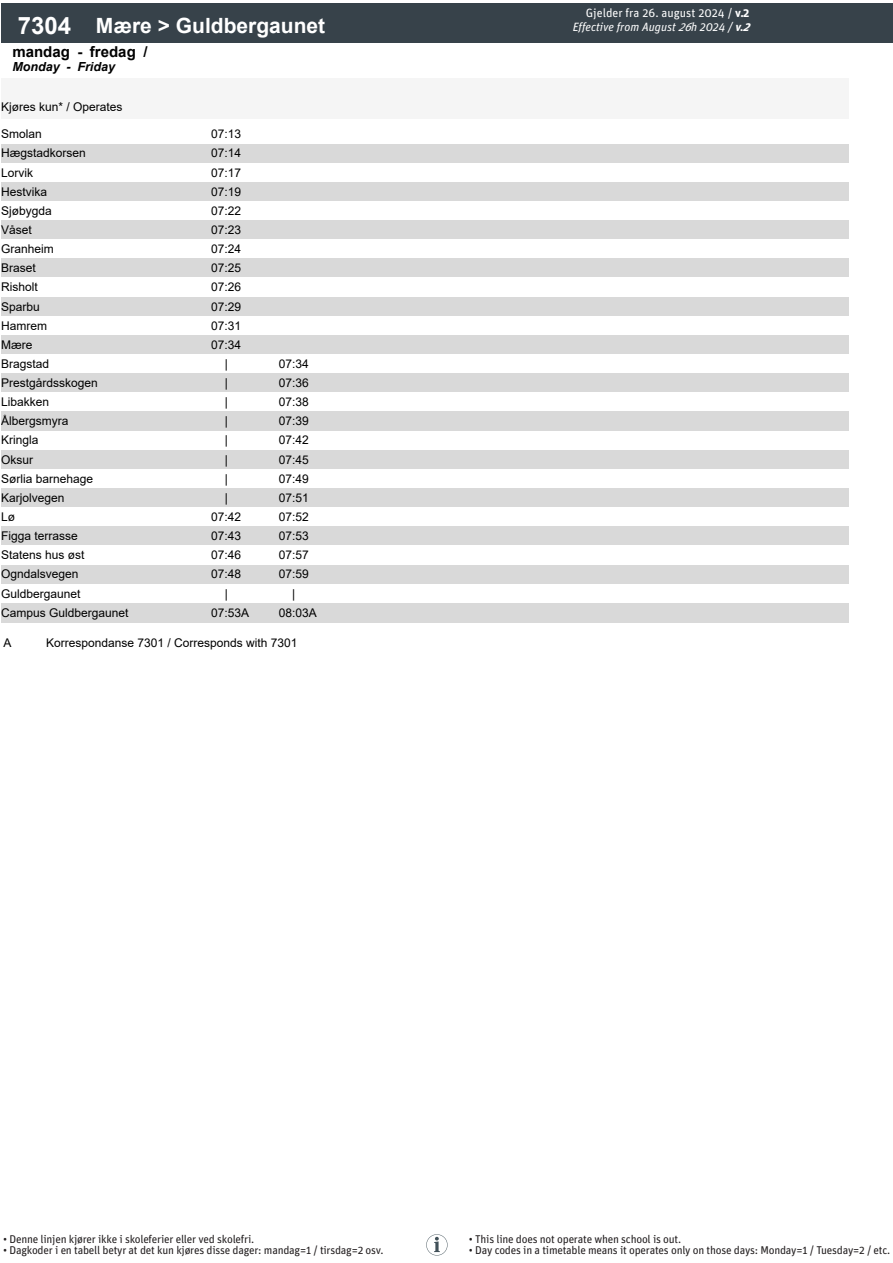
<style>
.page{position:relative;width:893px;height:1263px;background:#fff}
.page>*{position:absolute;margin:0;border:0;box-sizing:border-box;transform-origin:0 0}
.t1{font:700 21px "Arial";color:#fff}
.t2{font:700 15px "Arial";color:#000}
.t3{font:italic 700 12.45px "Arial";color:#000}
.t4{font:12px "Arial";color:#000}
.t5{font:italic 12px/14.4px "Unit Pro";color:#fff}
.t6{font:11.25px "Unit Pro";letter-spacing:-.02em;color:#231f20}
.s1{font-size:24px}
.s2{font-style:normal}
.s3{font-weight:700;font-style:normal}
.s4{font-weight:700}
</style>
<div class="page">
<div style="left:1px;top:79px;width:191px;height:40px;background:#f5f5f5"></div>
<div style="left:192px;top:79px;width:68px;height:40px;background:#f5f5f5"></div>
<div style="left:260px;top:79px;width:68px;height:40px;background:#f5f5f5"></div>
<div style="left:328px;top:79px;width:67px;height:40px;background:#f5f5f5"></div>
<div style="left:395px;top:79px;width:68px;height:40px;background:#f5f5f5"></div>
<div style="left:463px;top:79px;width:67px;height:40px;background:#f5f5f5"></div>
<div style="left:530px;top:79px;width:68px;height:40px;background:#f5f5f5"></div>
<div style="left:598px;top:79px;width:67px;height:40px;background:#f5f5f5"></div>
<div style="left:665px;top:79px;width:68px;height:40px;background:#f5f5f5"></div>
<div style="left:733px;top:79px;width:67px;height:40px;background:#f5f5f5"></div>
<div style="left:800px;top:79px;width:49px;height:40px;background:#f5f5f5"></div>
<div style="left:1px;top:3px;width:87px;height:40px;background:#37424a"></div>
<div style="left:88px;top:3px;width:804px;height:40px;background:#37424a"></div>
<div style="left:1px;top:144px;width:848px;height:19px;background:#d9d9d9"></div>
<div style="left:1px;top:182px;width:848px;height:19px;background:#d9d9d9"></div>
<div style="left:1px;top:220px;width:848px;height:20px;background:#d9d9d9"></div>
<div style="left:1px;top:259px;width:848px;height:19px;background:#d9d9d9"></div>
<div style="left:1px;top:297px;width:848px;height:19px;background:#d9d9d9"></div>
<div style="left:1px;top:335px;width:848px;height:19px;background:#d9d9d9"></div>
<div style="left:1px;top:374px;width:848px;height:19px;background:#d9d9d9"></div>
<div style="left:1px;top:412px;width:848px;height:19px;background:#d9d9d9"></div>
<div style="left:1px;top:450px;width:848px;height:19px;background:#d9d9d9"></div>
<div style="left:1px;top:488px;width:848px;height:19px;background:#d9d9d9"></div>
<div style="left:1px;top:527px;width:848px;height:19px;background:#d9d9d9"></div>
<div style="left:1px;top:565px;width:848px;height:19px;background:#d9d9d9"></div>
<div style="left:1px;top:603px;width:848px;height:19px;background:#d9d9d9"></div>
<svg style="left:426px;top:1234px;width:22px;height:21px"></svg>
<p class="t1" style="left:18px;top:10px;width:309px"><span class="s1">7304</span> Mære &gt; Guldbergaunet</p>
<p class="t2" style="left:12px;top:41px;width:137px">mandag - fredag /</p>
<p class="t3" style="left:12px;top:58px;width:104px">Monday - Friday</p>
<p class="t4" style="left:1px;top:99px;width:123px">Kjøres kun* / Operates</p>
<p class="t4" style="left:1px;top:126px;width:42px">Smolan</p>
<p class="t4" style="left:211px;top:126px;width:32px">07:13</p>
<p class="t4" style="left:1px;top:145px;width:86px">Hægstadkorsen</p>
<p class="t4" style="left:211px;top:145px;width:32px">07:14</p>
<p class="t4" style="left:1px;top:164px;width:33px">Lorvik</p>
<p class="t4" style="left:211px;top:164px;width:32px">07:17</p>
<p class="t4" style="left:1px;top:183px;width:47px">Hestvika</p>
<p class="t4" style="left:211px;top:183px;width:32px">07:19</p>
<p class="t4" style="left:1px;top:202px;width:52px">Sjøbygda</p>
<p class="t4" style="left:211px;top:202px;width:32px">07:22</p>
<p class="t4" style="left:1px;top:221px;width:32px">Våset</p>
<p class="t4" style="left:211px;top:221px;width:32px">07:23</p>
<p class="t4" style="left:1px;top:241px;width:54px">Granheim</p>
<p class="t4" style="left:211px;top:241px;width:32px">07:24</p>
<p class="t4" style="left:1px;top:260px;width:36px">Braset</p>
<p class="t4" style="left:211px;top:260px;width:32px">07:25</p>
<p class="t4" style="left:1px;top:279px;width:38px">Risholt</p>
<p class="t4" style="left:211px;top:279px;width:32px">07:26</p>
<p class="t4" style="left:1px;top:298px;width:40px">Sparbu</p>
<p class="t4" style="left:211px;top:298px;width:32px">07:29</p>
<p class="t4" style="left:1px;top:317px;width:47px">Hamrem</p>
<p class="t4" style="left:211px;top:317px;width:32px">07:31</p>
<p class="t4" style="left:1px;top:336px;width:33px">Mære</p>
<p class="t4" style="left:211px;top:336px;width:32px">07:34</p>
<p class="t4" style="left:1px;top:355px;width:50px">Bragstad</p>
<p class="t4" style="left:225px;top:355px;width:5px">|</p>
<p class="t4" style="left:279px;top:355px;width:32px">07:34</p>
<p class="t4" style="left:1px;top:375px;width:98px">Prestgårdsskogen</p>
<p class="t4" style="left:225px;top:375px;width:5px">|</p>
<p class="t4" style="left:279px;top:375px;width:32px">07:36</p>
<p class="t4" style="left:1px;top:394px;width:50px">Libakken</p>
<p class="t4" style="left:225px;top:394px;width:5px">|</p>
<p class="t4" style="left:279px;top:394px;width:32px">07:38</p>
<p class="t4" style="left:1px;top:413px;width:69px">Ålbergsmyra</p>
<p class="t4" style="left:225px;top:413px;width:5px">|</p>
<p class="t4" style="left:279px;top:413px;width:32px">07:39</p>
<p class="t4" style="left:1px;top:432px;width:39px">Kringla</p>
<p class="t4" style="left:225px;top:432px;width:5px">|</p>
<p class="t4" style="left:279px;top:432px;width:32px">07:42</p>
<p class="t4" style="left:1px;top:451px;width:33px">Oksur</p>
<p class="t4" style="left:225px;top:451px;width:5px">|</p>
<p class="t4" style="left:279px;top:451px;width:32px">07:45</p>
<p class="t4" style="left:1px;top:470px;width:94px">Sørlia barnehage</p>
<p class="t4" style="left:225px;top:470px;width:5px">|</p>
<p class="t4" style="left:279px;top:470px;width:32px">07:49</p>
<p class="t4" style="left:1px;top:489px;width:65px">Karjolvegen</p>
<p class="t4" style="left:225px;top:489px;width:5px">|</p>
<p class="t4" style="left:279px;top:489px;width:32px">07:51</p>
<p class="t4" style="left:1px;top:508px;width:16px">Lø</p>
<p class="t4" style="left:211px;top:508px;width:32px">07:42</p>
<p class="t4" style="left:279px;top:508px;width:32px">07:52</p>
<p class="t4" style="left:1px;top:528px;width:78px">Figga terrasse</p>
<p class="t4" style="left:211px;top:528px;width:32px">07:43</p>
<p class="t4" style="left:279px;top:528px;width:32px">07:53</p>
<p class="t4" style="left:1px;top:547px;width:85px">Statens hus øst</p>
<p class="t4" style="left:211px;top:547px;width:32px">07:46</p>
<p class="t4" style="left:279px;top:547px;width:32px">07:57</p>
<p class="t4" style="left:1px;top:566px;width:79px">Ogndalsvegen</p>
<p class="t4" style="left:211px;top:566px;width:32px">07:48</p>
<p class="t4" style="left:279px;top:566px;width:32px">07:59</p>
<p class="t4" style="left:1px;top:585px;width:81px">Guldbergaunet</p>
<p class="t4" style="left:225px;top:585px;width:5px">|</p>
<p class="t4" style="left:292px;top:585px;width:5px">|</p>
<p class="t4" style="left:1px;top:604px;width:129px">Campus Guldbergaunet</p>
<p class="t4" style="left:211px;top:604px;width:40px">07:53A</p>
<p class="t4" style="left:279px;top:604px;width:40px">08:03A</p>
<p class="t4" style="left:3px;top:635px;width:10px">A</p>
<p class="t4" style="left:46px;top:635px;width:253px">Korrespondanse 7301 / Corresponds with 7301</p>
<p class="t5" style="left:573px;top:5px;width:182px;text-indent:13px"><span class="s2">Gjelder fra 26. august 2024 /</span> <span class="s3">v.2<br></span>Effective from August 26h 2024 / <span class="s4">v.2</span></p>
<p class="t6" style="left:3px;top:1231px;width:253px">• Denne linjen kjører ikke i skoleferier eller ved skolefri.</p>
<p class="t6" style="left:3px;top:1243px;width:382px">• Dagkoder i en tabell betyr at det kun kjøres disse dager: mandag=1 / tirsdag=2 osv.</p>
<p class="t6" style="left:469px;top:1231px;width:214px">• This line does not operate when school is out.</p>
<p class="t6" style="left:469px;top:1243px;width:423px">• Day codes in a timetable means it operates only on those days: Monday=1 / Tuesday=2 / etc.</p>
</div>
